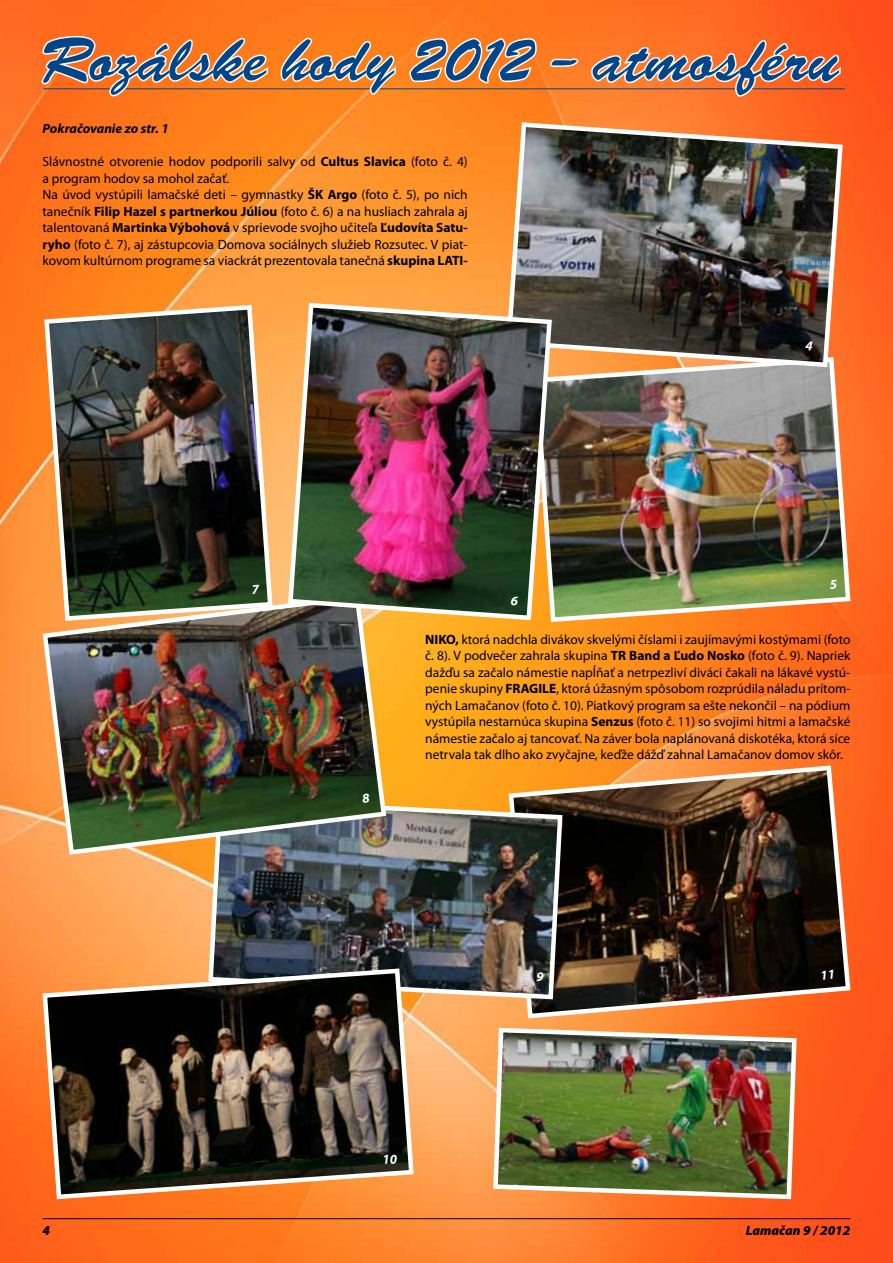
<style>
.page{position:relative;width:893px;height:1263px;background:#fff}
.page>*{position:absolute;margin:0;border:0;box-sizing:border-box;transform-origin:0 0}
.t1{font:63px "Brush Script DOT";color:#004588}
.t2{font:13.5px/16.5px "Myriad Pro";color:#000}
.t3{font:italic 700 13.5px "Myriad Pro";color:#000}
.t4{font:italic 900 13.5px "Myriad Pro";color:#000}
.s1{font-weight:700}
</style>
<div class="page">
<img style="left:0;top:0;width:893px;height:1263px">
<img style="left:532px;top:355px;width:321px;height:269px">
<img style="left:506px;top:763px;width:347px;height:258px">
<hr style="left:44px;top:88px;width:801px;height:1px;background:#004588">
<svg style="left:39px;top:34px;width:230px;height:64px"></svg>
<svg style="left:279px;top:36px;width:118px;height:62px"></svg>
<svg style="left:407px;top:36px;width:132px;height:49px"></svg>
<svg style="left:548px;top:57px;width:32px;height:11px"></svg>
<svg style="left:589px;top:38px;width:253px;height:60px"></svg>
<img style="left:206px;top:795px;width:359px;height:207px">
<img style="left:40px;top:592px;width:349px;height:265px">
<img style="left:42px;top:302px;width:233px;height:321px">
<hr style="left:43px;top:1218px;width:807px;height:1px;background:#000">
<img style="left:40px;top:966px;width:376px;height:235px">
<img style="left:504px;top:120px;width:341px;height:250px">
<img style="left:286px;top:300px;width:268px;height:323px">
<img style="left:491px;top:1025px;width:308px;height:176px">
<svg style="left:252px;top:585px;width:8px;height:9px"></svg>
<svg style="left:830px;top:580px;width:7px;height:9px"></svg>
<svg style="left:362px;top:793px;width:8px;height:10px"></svg>
<svg style="left:537px;top:972px;width:7px;height:9px"></svg>
<svg style="left:822px;top:970px;width:12px;height:10px"></svg>
<svg style="left:384px;top:1154px;width:13px;height:10px"></svg>
<svg style="left:805px;top:342px;width:8px;height:9px"></svg>
<svg style="left:511px;top:596px;width:7px;height:9px"></svg>
<h1 class="t1" style="left:44px;top:23px;width:797px">Rozálske hody 2012 – atmosféru</h1>
<p class="t3" style="left:43px;top:120px;width:128px">Pokračovanie zo str. 1</p>
<p class="t2" style="left:43px;top:153px;width:427px">Slávnostné otvorenie hodov podporili salvy od <span class="s1">Cultus Slavica</span> (foto č. 4) a program hodov sa mohol začať.<br>Na úvod vystúpili lamačské deti – gymnastky <span class="s1">ŠK Argo</span> (foto č. 5), po nich tanečník <span class="s1">Filip Hazel s partnerkou Júliou</span> (foto č. 6) a na husliach zahrala aj talentovaná <span class="s1">Martinka Výbohová</span> v sprievode svojho učiteľa <span class="s1">Ľudovíta Satu&shy;ryho</span> (foto č. 7), aj zástupcovia Domova sociálnych služieb Rozsutec. V piat&shy;kovom kultúrnom programe sa viackrát prezentovala tanečná <span class="s1">skupina LATI-</span></p>
<p class="t2" style="left:425px;top:631px;width:427px;text-align:justify"><span class="s1">NIKO,</span> ktorá nadchla divákov skvelými číslami i zaujímavými kostýmami (foto č. 8). V podvečer zahrala skupina <span class="s1">TR Band a Ľudo Nosko</span> (foto č. 9). Napriek dažďu sa začalo námestie napĺňať a netrpezliví diváci čakali na lákavé vystú&shy;penie skupiny <span class="s1">FRAGILE</span>, ktorá úžasným spôsobom rozprúdila náladu prítom&shy;ných Lamačanov (foto č. 10). Piatkový program sa ešte nekončil – na pódium vystúpila nestarnúca skupina <span class="s1">Senzus</span> (foto č. 11) so svojimi hitmi a lamačské námestie začalo aj tancovať. Na záver bola naplánovaná diskotéka, ktorá síce netrvala tak dlho ako zvyčajne, keďže dážď zahnal Lamačanov domov skôr.</p>
<p class="t4" style="left:43px;top:1223px;width:9px">4</p>
<p class="t4" style="left:746px;top:1223px;width:106px">Lamačan 9 / 2012</p>
</div>
